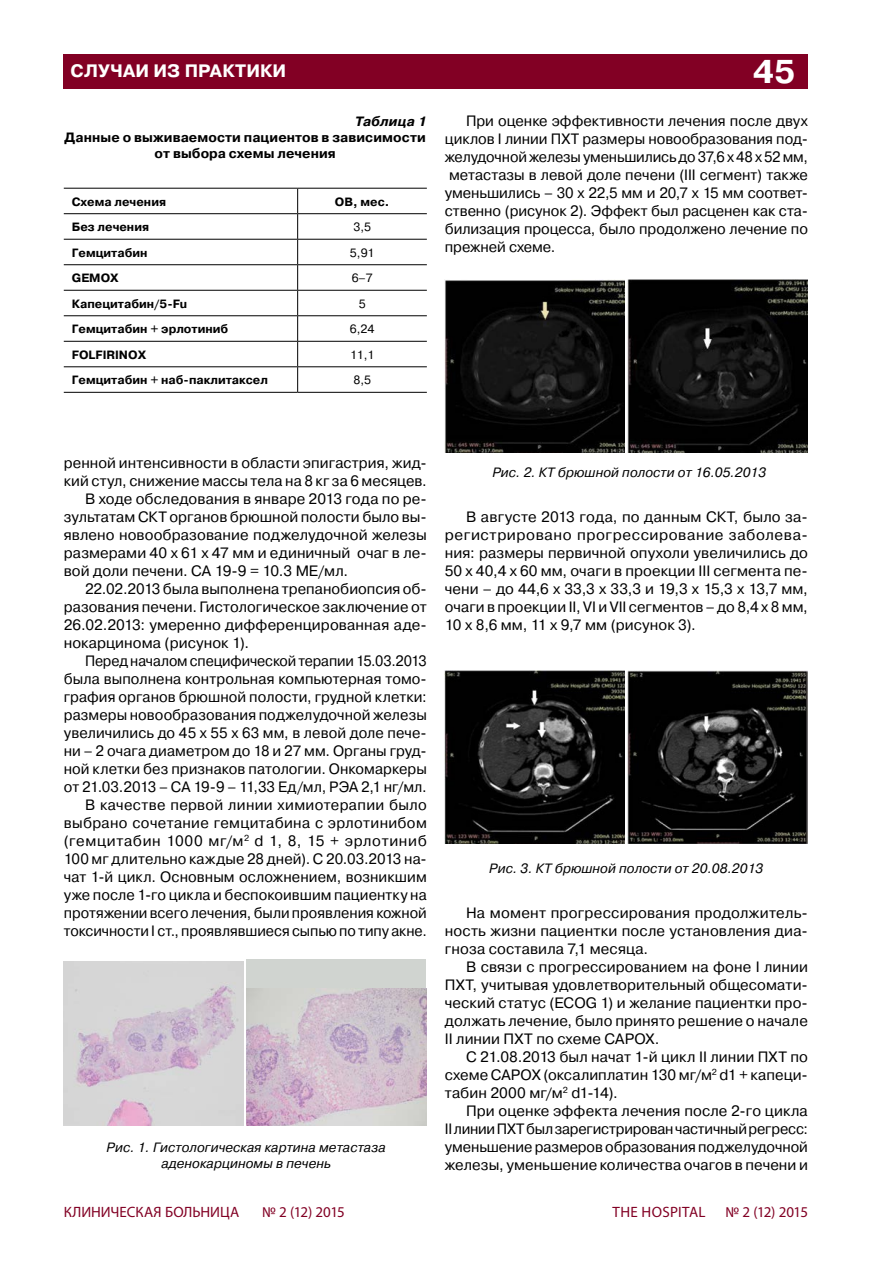
<style>
.page{position:relative;width:893px;height:1263px;background:#fff}
.page>*{position:absolute;margin:0;border:0;box-sizing:border-box;transform-origin:0 0}
.t1{font:700 33px "Pragmatica C";color:#fff}
.t2{font:700 18px "Pragmatica C";letter-spacing:.015em;color:#fff}
.t3{font:15px/18px "Pragmatica C";letter-spacing:.005em;color:#000;text-align:justify}
.t4{font:15px "Pragmatica C";letter-spacing:.005em;color:#000;scale:.96 1}
.t5{font:15px "Pragmatica C";letter-spacing:.005em;color:#000;scale:.95 1}
.t6{font:15px "Myriad Pro";color:#820024}
.t7{font:15px "Pragmatica C";letter-spacing:.04em;color:#000}
.t8{font:15px "Myriad Pro";letter-spacing:.02em;color:#820024}
.t9{font:italic 13.5px/16.2px "Pragmatica C";letter-spacing:.005em;color:#000;text-align:center}
.t10{font:700 13.5px/16.2px "Pragmatica C";letter-spacing:.005em;color:#000;text-align:center}
.t11{font:italic 700 13.5px "Pragmatica C";letter-spacing:.015em;color:#000}
.t12{font:700 12px "Pragmatica C";color:#000}
.t13{font:12px "Pragmatica C";color:#000}
</style>
<div class="page">
<div style="left:64px;top:54px;width:744px;height:34px;background:#820024"></div>
<hr style="left:64px;top:188px;width:234px;height:1px;background:#000">
<hr style="left:298px;top:188px;width:129px;height:1px;background:#000">
<hr style="left:64px;top:213px;width:234px;height:1px;background:#000">
<hr style="left:298px;top:213px;width:129px;height:1px;background:#000">
<hr style="left:64px;top:239px;width:234px;height:1px;background:#000">
<hr style="left:298px;top:239px;width:129px;height:1px;background:#000">
<hr style="left:64px;top:264px;width:234px;height:1px;background:#000">
<hr style="left:298px;top:264px;width:129px;height:1px;background:#000">
<hr style="left:64px;top:290px;width:234px;height:1px;background:#000">
<hr style="left:298px;top:290px;width:129px;height:1px;background:#000">
<hr style="left:64px;top:315px;width:234px;height:1px;background:#000">
<hr style="left:298px;top:315px;width:129px;height:1px;background:#000">
<hr style="left:64px;top:341px;width:234px;height:1px;background:#000">
<hr style="left:298px;top:341px;width:129px;height:1px;background:#000">
<hr style="left:64px;top:366px;width:234px;height:1px;background:#000">
<hr style="left:298px;top:366px;width:129px;height:1px;background:#000">
<hr style="left:64px;top:392px;width:234px;height:1px;background:#000">
<hr style="left:298px;top:392px;width:129px;height:1px;background:#000">
<svg style="left:297px;top:189px;width:1px;height:203px"></svg>
<img style="left:64px;top:961px;width:179px;height:164px">
<img style="left:445px;top:670px;width:179px;height:173px">
<img style="left:445px;top:280px;width:179px;height:172px">
<div style="left:246px;top:959px;width:180px;height:166px;background:#d0d4d0"></div>
<img style="left:246px;top:989px;width:180px;height:136px">
<img style="left:627px;top:670px;width:180px;height:173px">
<img style="left:627px;top:280px;width:180px;height:172px">
<p class="t2" style="left:71px;top:61px;width:217px">СЛУЧАИ ИЗ ПРАКТИКИ</p>
<h1 class="t1" style="left:753px;top:54px;width:44px">45</h1>
<p class="t11" style="left:355px;top:114px;width:73px">Таблица 1</p>
<p class="t10" style="left:65px;top:130px;width:363px">Данные о выживаемости пациентов в зависимости от выбора схемы лечения</p>
<p class="t12" style="left:72px;top:195px;width:96px">Схема лечения</p>
<p class="t12" style="left:335px;top:195px;width:56px">OB, мес.</p>
<p class="t12" style="left:72px;top:221px;width:79px">Без лечения</p>
<p class="t13" style="left:353px;top:221px;width:19px">3,5</p>
<p class="t12" style="left:72px;top:246px;width:77px">Гемцитабин</p>
<p class="t13" style="left:350px;top:246px;width:26px">5,91</p>
<p class="t12" style="left:72px;top:272px;width:48px">GEMOX</p>
<p class="t13" style="left:352px;top:272px;width:23px">6–7</p>
<p class="t12" style="left:72px;top:297px;width:117px">Капецитабин/5-Fu</p>
<p class="t13" style="left:359px;top:297px;width:8px">5</p>
<p class="t12" style="left:72px;top:323px;width:158px">Гемцитабин + эрлотиниб</p>
<p class="t13" style="left:350px;top:323px;width:26px">6,24</p>
<p class="t12" style="left:72px;top:348px;width:76px">FOLFIRINOX</p>
<p class="t13" style="left:350px;top:348px;width:26px">11,1</p>
<p class="t12" style="left:72px;top:374px;width:198px">Гемцитабин + наб-паклитаксел</p>
<p class="t13" style="left:353px;top:374px;width:19px">8,5</p>
<p class="t3" style="left:445px;top:112px;width:365px;text-indent:21px">При оценке эффективности лечения после двух циклов I линии ПХТ размеры новообразования под&shy;желудочной железы уменьшились до 37,6 х 48 х 52 мм, метастазы в левой доле печени (III сегмент) также уменьшились – 30 х 22,5 мм и 20,7 х 15 мм соответ&shy;ственно (рисунок 2). Эффект был расценен как ста&shy;билизация процесса, было продолжено лечение по прежней схеме.</p>
<p class="t3" style="left:64px;top:454px;width:365px">ренной интенсивности в области эпигастрия, жид-</p>
<p class="t3" style="left:64px;top:472px;width:365px">кий стул, снижение массы тела на 8 кг за 6 месяцев.</p>
<p class="t3" style="left:85px;top:490px;width:343px">В ходе обследования в январе 2013 года по ре-</p>
<p class="t3" style="left:64px;top:508px;width:365px">зультатам СКТ органов брюшной полости было вы-</p>
<p class="t3" style="left:64px;top:526px;width:365px">явлено новообразование поджелудочной железы</p>
<p class="t3" style="left:64px;top:544px;width:365px">размерами 40 х 61 х 47 мм и единичный очаг в ле-</p>
<p class="t3" style="left:64px;top:562px;width:286px">вой доли печени. СА 19-9 = 10.3 МЕ/мл.</p>
<p class="t3" style="left:85px;top:580px;width:343px">22.02.2013 была выполнена трепанобиопсия об-</p>
<p class="t3" style="left:64px;top:598px;width:364px">разования печени. Гистологическое заключение от</p>
<p class="t3" style="left:64px;top:616px;width:365px">26.02.2013: умеренно дифференцированная аде-</p>
<p class="t3" style="left:64px;top:634px;width:187px">нокарцинома (рисунок 1).</p>
<p class="t5" style="left:85px;top:653px;width:361px">Перед началом специфической терапии 15.03.2013</p>
<p class="t3" style="left:64px;top:670px;width:365px">была выполнена контрольная компьютерная томо-</p>
<p class="t3" style="left:64px;top:688px;width:365px">графия органов брюшной полости, грудной клетки:</p>
<p class="t3" style="left:64px;top:706px;width:365px">размеры новообразования поджелудочной железы</p>
<p class="t3" style="left:64px;top:724px;width:365px">увеличились до 45 х 55 х 63 мм, в левой доле пече-</p>
<p class="t3" style="left:64px;top:742px;width:365px">ни – 2 очага диаметром до 18 и 27 мм. Органы груд-</p>
<p class="t3" style="left:64px;top:760px;width:365px">ной клетки без признаков патологии. Онкомаркеры</p>
<p class="t3" style="left:64px;top:778px;width:365px">от 21.03.2013 – СА 19-9 – 11,33 Ед/мл, РЭА 2,1 нг/мл.</p>
<p class="t3" style="left:85px;top:796px;width:343px">В качестве первой линии химиотерапии было</p>
<p class="t3" style="left:64px;top:814px;width:365px">выбрано сочетание гемцитабина с эрлотинибом</p>
<p class="t7" style="left:64px;top:833px;width:365px">(гемцитабин 1000 мг/м<sup>2</sup> d 1, 8, 15 + эрлотиниб</p>
<p class="t3" style="left:64px;top:850px;width:365px">100 мг длительно каждые 28 дней). С 20.03.2013 на-</p>
<p class="t3" style="left:64px;top:868px;width:365px">чат 1-й цикл. Основным осложнением, возникшим</p>
<p class="t3" style="left:64px;top:886px;width:365px">уже после 1-го цикла и беспокоившим пациентку на</p>
<p class="t4" style="left:64px;top:905px;width:380px">протяжении всего лечения, были проявления кожной</p>
<p class="t4" style="left:64px;top:923px;width:380px">токсичности I ст., проявлявшиеся сыпью по типу акне.</p>
<p class="t9" style="left:107px;top:1139px;width:281px">Рис. 1. Гистологическая картина метастаза аденокарциномы в печень</p>
<p class="t9" style="left:492px;top:464px;width:275px">Рис. 2. КТ брюшной полости от 16.05.2013</p>
<p class="t3" style="left:445px;top:508px;width:365px;text-indent:21px">В августе 2013 года, по данным СКТ, было за&shy;регистрировано прогрессирование заболева&shy;ния: размеры первичной опухоли увеличились до 50 х 40,4 х 60 мм, очаги в проекции III сегмента пе&shy;чени – до 44,6 х 33,3 х 33,3 и 19,3 х 15,3 х 13,7 мм, очаги в проекции II, VI и VII сегментов – до 8,4 х 8 мм, 10 х 8,6 мм, 11 х 9,7 мм (рисунок 3).</p>
<p class="t9" style="left:489px;top:860px;width:275px">Рис. 3. КТ брюшной полости от 20.08.2013</p>
<p class="t3" style="left:445px;top:904px;width:365px;text-indent:21px">На момент прогрессирования продолжитель&shy;ность жизни пациентки после установления диа&shy;гноза составила 7,1 месяца.</p>
<p class="t3" style="left:445px;top:958px;width:365px;text-indent:21px">В связи с прогрессированием на фоне I линии ПХТ, учитывая удовлетворительный общесомати&shy;ческий статус (ECOG 1) и желание пациентки про&shy;должать лечение, было принято решение о начале II линии ПХТ по схеме CAPOX.</p>
<p class="t3" style="left:445px;top:1048px;width:365px;text-indent:21px">С 21.08.2013 был начат 1-й цикл II линии ПХТ по схеме CAPOX (оксалиплатин 130 мг/м<sup>2</sup> d1 + капеци&shy;табин 2000 мг/м<sup>2</sup> d1-14).</p>
<p class="t3" style="left:445px;top:1102px;width:365px;text-indent:21px">При оценке эффекта лечения после 2-го цикла II линии ПХТ был зарегистрирован частичный регресс: уменьшение размеров образования поджелудочной железы, уменьшение количества очагов в печени и</p>
<p class="t6" style="left:64px;top:1203px;width:177px">КЛИНИЧЕСКАЯ БОЛЬНИЦА</p>
<p class="t6" style="left:262px;top:1203px;width:84px">№ 2 (12) 2015</p>
<p class="t8" style="left:612px;top:1203px;width:95px">THE HOSPITAL</p>
<p class="t6" style="left:725px;top:1203px;width:84px">№ 2 (12) 2015</p>
</div>
